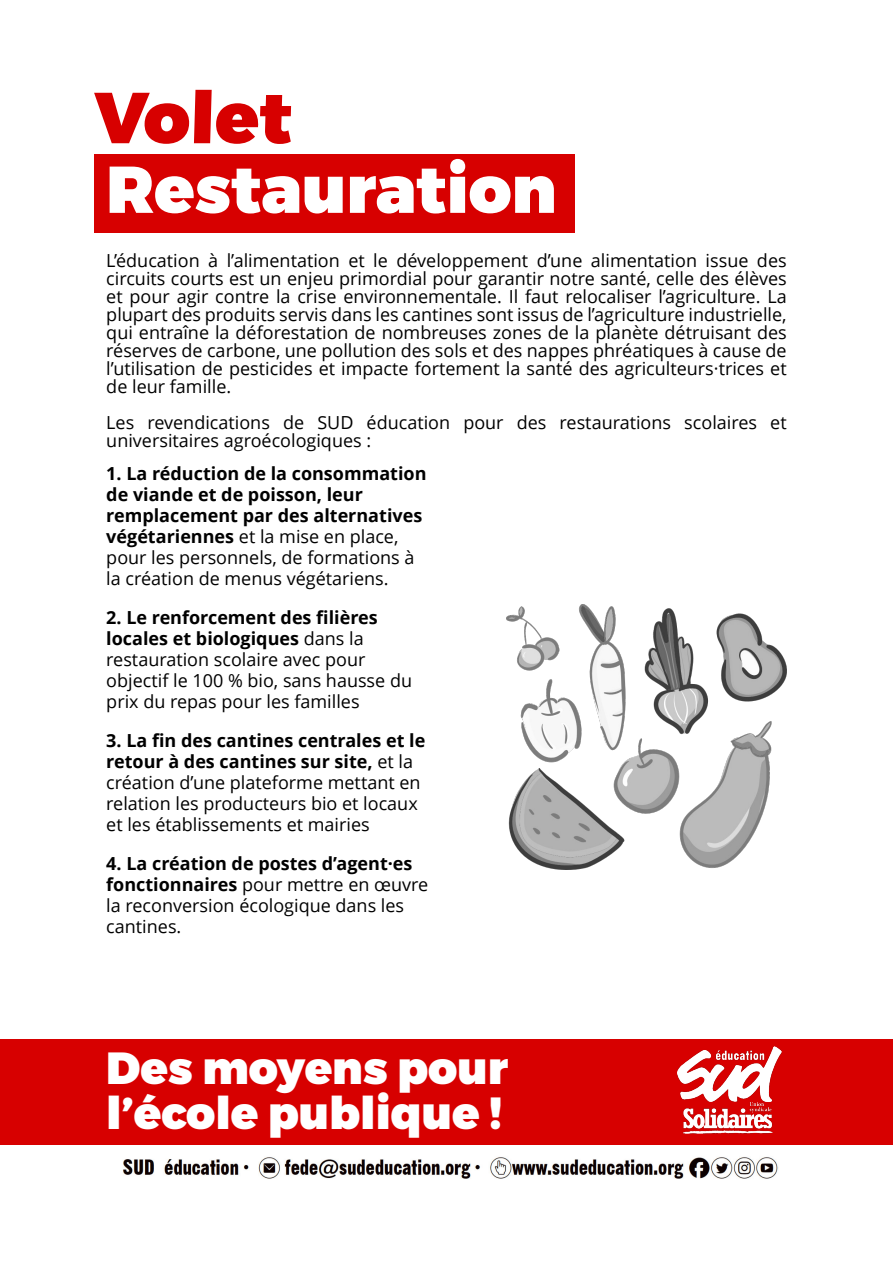
<style>
.page{position:relative;width:893px;height:1263px;background:#fff}
.page>*{position:absolute;margin:0;border:0;box-sizing:border-box;transform-origin:0 0}
.t1{font:900 72px "Montserrat";color:#d70000}
.t2{font:900 66px "Montserrat";color:#fff}
.t3{font:900 45px/45px "Montserrat";color:#fff}
.t4{font:18px/21px "Open Sans";color:#000}
.t5{font:700 18px/21px "Open Sans";color:#000}
.s1{font-weight:400}
.s2{font-weight:700}
</style>
<div class="page">
<div style="left:95px;top:154px;width:480px;height:79px;background:#d70000"></div>
<img style="left:123px;top:1157px;width:656px;height:22px">
<div style="left:0;top:1039px;width:893px;height:105px;background:#d70000"></div>
<img style="left:677px;top:1046px;width:105px;height:87px">
<img style="left:506px;top:604px;width:281px;height:266px">
<h1 class="t1" style="left:93px;top:74px;width:203px">Volet</h1>
<h2 class="t2" style="left:106px;top:149px;width:452px">Restauration</h2>
<p class="t4" style="left:106px;top:253px;width:682px;line-height:18px;text-align:justify">L’éducation à l’alimentation et le développement d’une alimentation issue des circuits courts est un enjeu primordial pour garantir notre santé, celle des élèves et pour agir contre la crise environnementale. Il faut relocaliser l’agriculture. La plupart des produits servis dans les cantines sont issus de l’agriculture industrielle, qui entraîne la déforestation de nombreuses zones de la planète détruisant des réserves de carbone, une pollution des sols et des nappes phréatiques à cause de l’utilisation de pesticides et impacte fortement la santé des agriculteurs·trices et de leur famille.</p>
<p class="t4" style="left:106px;top:415px;width:682px;line-height:18px">Les revendications de SUD éducation pour des restaurations scolaires et universitaires agroécologiques :</p>
<p class="t5" style="left:106px;top:465px;width:322px">1. La réduction de la consommation de viande et de poisson, leur remplacement par des alternatives végétariennes <span class="s1">et la mise en place, pour les personnels, de formations à la création de menus végétariens.</span></p>
<p class="t4" style="left:106px;top:609px;width:307px"><span class="s2">2. Le renforcement des filières locales et biologiques</span> dans la restauration scolaire avec pour objectif le 100 % bio, sans hausse du prix du repas pour les familles</p>
<p class="t4" style="left:106px;top:732px;width:320px"><span class="s2">3. La fin des cantines centrales et le retour à des cantines sur site,</span> et la création d’une plateforme mettant en relation les producteurs bio et locaux et les établissements et mairies</p>
<p class="t4" style="left:106px;top:855px;width:323px"><span class="s2">4. La création de postes d’agent·es fonctionnaires</span> pour mettre en œuvre la reconversion écologique dans les cantines.</p>
<h3 class="t3" style="left:106px;top:1046px;width:403px">Des moyens pour l’école publique !</h3>
</div>
